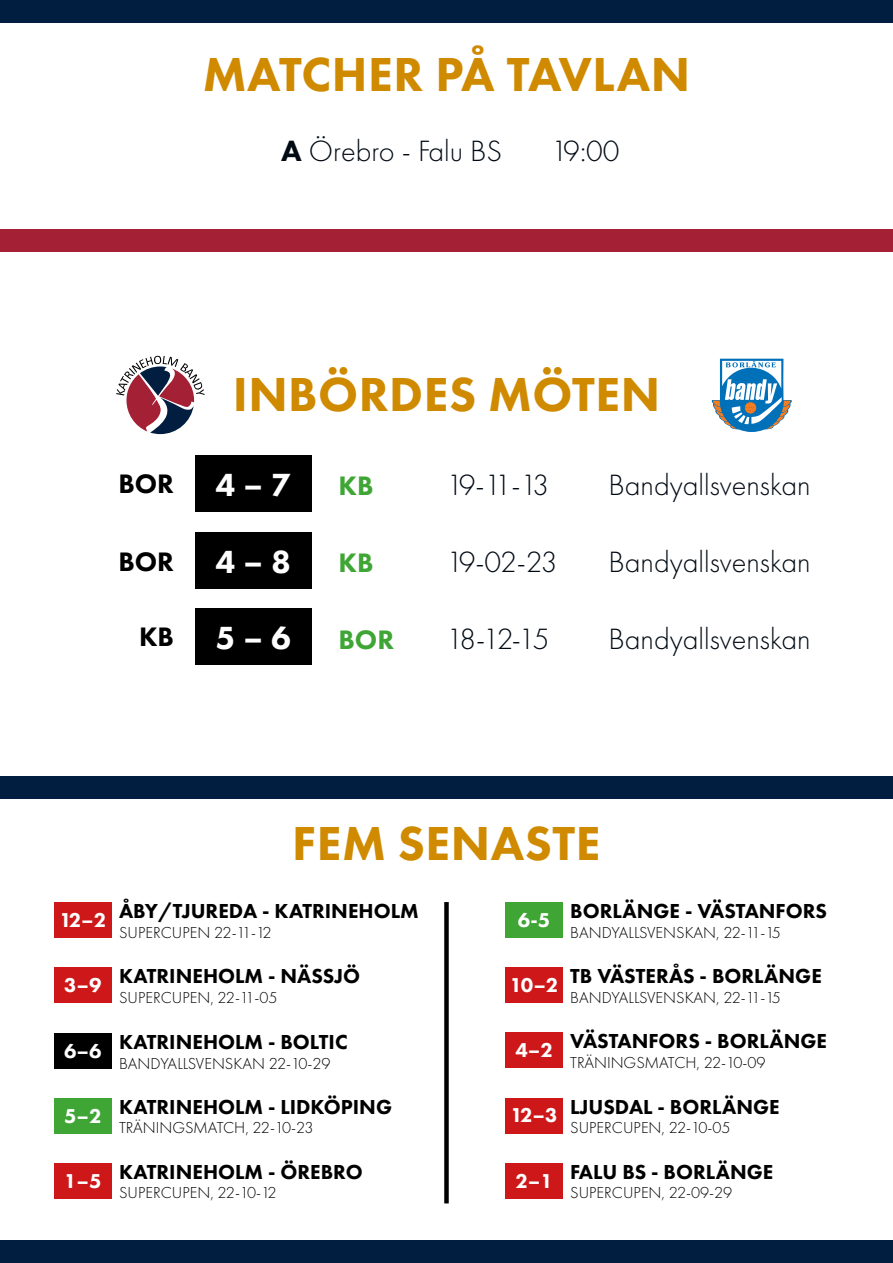
<style>
.page{position:relative;width:893px;height:1263px;background:#fff}
.page>*{position:absolute;margin:0;border:0;box-sizing:border-box;transform-origin:0 0}
.t1{font:800 49.5px "Futura PT";letter-spacing:.01em;color:#cf8a00}
.t2{font:800 33.15px "Futura PT";color:#fff}
.t3{font:300 30.45px "Futura PT";color:#000a14}
.t4{font:800 27.75px "Futura PT";color:#000}
.t5{font:800 27.75px "Futura PT";color:#3fa535}
.t6{font:800 21px "Futura PT";color:#000}
.t7{font:800 20.85px "Futura PT";color:#fff}
.t8{font:300 16.5px "Futura PT";color:#000}
.s1{font-weight:800}
</style>
<div class="page">
<div style="left:195px;top:455px;width:116px;height:57px;background:#000"></div>
<div style="left:195px;top:532px;width:116px;height:56px;background:#000"></div>
<div style="left:195px;top:608px;width:116px;height:57px;background:#000"></div>
<div style="left:0;top:229px;width:893px;height:23px;background:#a32035"></div>
<div style="left:0;top:776px;width:893px;height:22px;background:#011e41"></div>
<div style="left:0;top:1241px;width:893px;height:22px;background:#011e41"></div>
<div style="left:0;top:0;width:893px;height:22px;background:#011e41"></div>
<div style="left:505px;top:902px;width:58px;height:36px;background:#3fa535"></div>
<div style="left:505px;top:967px;width:58px;height:36px;background:#cd1719"></div>
<div style="left:505px;top:1032px;width:58px;height:36px;background:#cd1719"></div>
<div style="left:505px;top:1097px;width:58px;height:36px;background:#cd1719"></div>
<div style="left:505px;top:1163px;width:58px;height:35px;background:#cd1719"></div>
<div style="left:444px;top:902px;width:5px;height:301px;background:#000"></div>
<svg style="left:712px;top:359px;width:80px;height:73px"></svg>
<svg style="left:116px;top:356px;width:89px;height:78px"></svg>
<div style="left:54px;top:967px;width:58px;height:36px;background:#cd1719"></div>
<div style="left:54px;top:1033px;width:58px;height:36px;background:#000"></div>
<div style="left:54px;top:902px;width:58px;height:36px;background:#cd1719"></div>
<div style="left:54px;top:1163px;width:58px;height:35px;background:#cd1719"></div>
<div style="left:54px;top:1098px;width:58px;height:35px;background:#3fa535"></div>
<h1 class="t1" style="left:203px;top:44px;width:489px">MATCHER PÅ TAVLAN</h1>
<h3 class="t3" style="left:281px;top:134px;width:222px"><span class="s1">A</span> Örebro - Falu BS</h3>
<h3 class="t3" style="left:551px;top:134px;width:70px">19:00</h3>
<h1 class="t1" style="left:233px;top:364px;width:429px">INBÖRDES MÖTEN</h1>
<h3 class="t4" style="left:118px;top:467px;width:57px">BOR</h3>
<h2 class="t2" style="left:216px;top:465px;width:77px">4 – 7</h2>
<h3 class="t5" style="left:339px;top:469px;width:36px">KB</h3>
<h3 class="t3" style="left:447px;top:468px;width:104px">19-11-13</h3>
<h3 class="t3" style="left:609px;top:468px;width:204px">Bandyallsvenskan</h3>
<h3 class="t4" style="left:118px;top:544px;width:57px">BOR</h3>
<h2 class="t2" style="left:216px;top:541px;width:77px">4 – 8</h2>
<h3 class="t5" style="left:339px;top:545px;width:36px">KB</h3>
<h3 class="t3" style="left:447px;top:544px;width:113px">19-02-23</h3>
<h3 class="t3" style="left:609px;top:544px;width:204px">Bandyallsvenskan</h3>
<h3 class="t4" style="left:139px;top:619px;width:36px">KB</h3>
<h2 class="t2" style="left:216px;top:617px;width:77px">5 – 6</h2>
<h3 class="t5" style="left:339px;top:622px;width:57px">BOR</h3>
<h3 class="t3" style="left:447px;top:621px;width:104px">18-12-15</h3>
<h3 class="t3" style="left:609px;top:621px;width:204px">Bandyallsvenskan</h3>
<h1 class="t1" style="left:292px;top:812px;width:310px">FEM SENASTE</h1>
<p class="t7" style="left:59px;top:907px;width:49px">12–2</p>
<p class="t6" style="left:119px;top:898px;width:301px">ÅBY/TJUREDA - KATRINEHOLM</p>
<p class="t8" style="left:119px;top:923px;width:154px">SUPERCUPEN 22-11-12</p>
<p class="t7" style="left:518px;top:907px;width:34px">6-5</p>
<p class="t6" style="left:570px;top:898px;width:258px">BORLÄNGE - VÄSTANFORS</p>
<p class="t8" style="left:570px;top:923px;width:212px">BANDYALLSVENSKAN, 22-11-15</p>
<p class="t7" style="left:64px;top:972px;width:39px">3–9</p>
<p class="t6" style="left:119px;top:963px;width:243px">KATRINEHOLM - NÄSSJÖ</p>
<p class="t8" style="left:119px;top:988px;width:160px">SUPERCUPEN, 22-11-05</p>
<p class="t7" style="left:510px;top:972px;width:50px">10–2</p>
<p class="t6" style="left:570px;top:963px;width:253px">TB VÄSTERÅS - BORLÄNGE</p>
<p class="t8" style="left:570px;top:988px;width:212px">BANDYALLSVENSKAN, 22-11-15</p>
<p class="t7" style="left:64px;top:1038px;width:39px">6–6</p>
<p class="t6" style="left:119px;top:1029px;width:230px">KATRINEHOLM - BOLTIC</p>
<p class="t8" style="left:119px;top:1054px;width:213px">BANDYALLSVENSKAN 22-10-29</p>
<p class="t7" style="left:515px;top:1037px;width:39px">4–2</p>
<p class="t6" style="left:570px;top:1028px;width:258px">VÄSTANFORS - BORLÄNGE</p>
<p class="t8" style="left:570px;top:1053px;width:197px">TRÄNINGSMATCH, 22-10-09</p>
<p class="t7" style="left:64px;top:1102px;width:39px">5–2</p>
<p class="t6" style="left:119px;top:1093px;width:275px">KATRINEHOLM - LIDKÖPING</p>
<p class="t8" style="left:119px;top:1118px;width:196px">TRÄNINGSMATCH, 22-10-23</p>
<p class="t7" style="left:511px;top:1102px;width:49px">12–3</p>
<p class="t6" style="left:570px;top:1093px;width:211px">LJUSDAL - BORLÄNGE</p>
<p class="t8" style="left:570px;top:1118px;width:162px">SUPERCUPEN, 22-10-05</p>
<p class="t7" style="left:64px;top:1167px;width:39px">1–5</p>
<p class="t6" style="left:119px;top:1158px;width:245px">KATRINEHOLM - ÖREBRO</p>
<p class="t8" style="left:119px;top:1183px;width:159px">SUPERCUPEN, 22-10-12</p>
<p class="t7" style="left:515px;top:1167px;width:39px">2–1</p>
<p class="t6" style="left:570px;top:1158px;width:205px">FALU BS - BORLÄNGE</p>
<p class="t8" style="left:570px;top:1183px;width:163px">SUPERCUPEN, 22-09-29</p>
</div>
